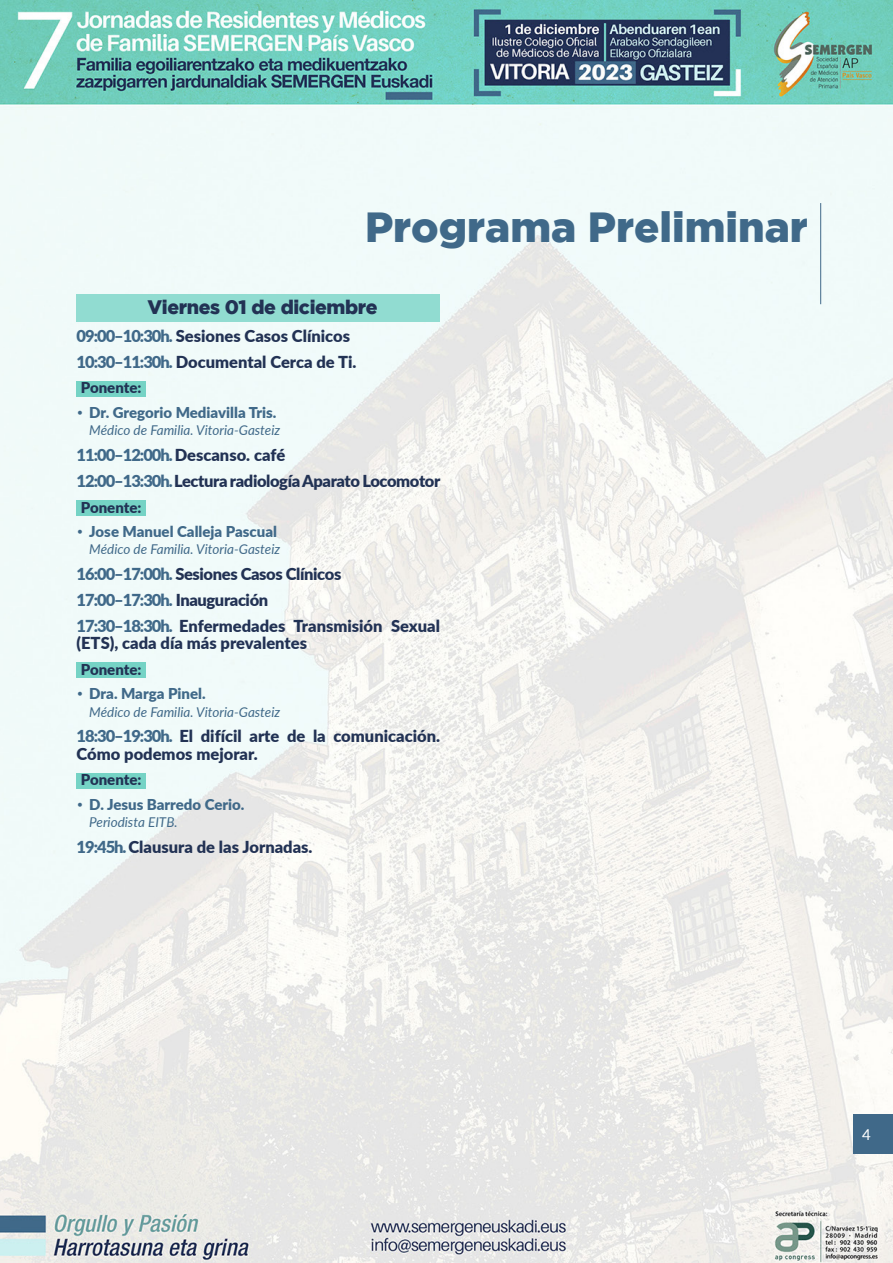
<style>
.page{position:relative;width:893px;height:1263px;background:#fff}
.page>*{position:absolute;margin:0;border:0;box-sizing:border-box;transform-origin:0 0}
.t1{font:900 42px "Gotham";color:#406989}
.t2{font:900 19.5px "Gotham";letter-spacing:-.02em;color:#223254}
.t3{font:900 16.5px/25.8px "Lato";letter-spacing:-.005em;color:#223254}
.t4{font:900 16.5px/25.8px "Lato";letter-spacing:-.025em;color:#223254}
.t5{font:900 15px "Lato";color:#406989}
.t6{font:900 15px "Lato";letter-spacing:-.005em;color:#223254}
.t7{font:15px "Lato";color:#fff}
.t8{font:italic 13.5px "Lato";color:#406989}
.s1{color:#406989}
.s2{font-family:"Gotham";font-weight:400}
</style>
<div class="page">
<img style="left:0;top:0;width:893px;height:1263px">
<div style="left:853px;top:1114px;width:40px;height:39px;background:#406989"></div>
<hr style="left:820px;top:203px;width:1px;height:101px;background:#406989">
<div style="left:77px;top:294px;width:363px;height:27px;background:#91dcd1"></div>
<div style="left:77px;top:381px;width:69px;height:15px;background:#75d3c5"></div>
<div style="left:77px;top:500px;width:69px;height:15px;background:#75d3c5"></div>
<div style="left:77px;top:663px;width:69px;height:15px;background:#75d3c5"></div>
<div style="left:77px;top:773px;width:69px;height:15px;background:#75d3c5"></div>
<h1 class="t1" style="left:365px;top:203px;width:444px">Programa Preliminar</h1>
<p class="t2" style="left:148px;top:296px;width:232px">Viernes 01 de diciembre</p>
<p class="t3" style="left:77px;top:322px;width:281px"><span class="s1">09:00–10:30h.</span> Sesiones Casos Clínicos<br><span class="s1">10:30–11:30h.</span> Documental Cerca de Ti.</p>
<p class="t6" style="left:81px;top:377px;width:62px">Ponente:</p>
<p class="t5" style="left:77px;top:401px;width:201px"><span class="s2">•</span> Dr. Gregorio Mediavilla Tris.</p>
<p class="t8" style="left:89px;top:421px;width:192px">Médico de Familia. Vitoria-Gasteiz</p>
<p class="t4" style="left:77px;top:441px;width:365px"><span class="s1">11:00–12:00h.</span> Descanso. café<br><span class="s1">12:00–13:30h.</span> Lectura radiología Aparato Locomotor</p>
<p class="t6" style="left:81px;top:496px;width:62px">Ponente:</p>
<p class="t5" style="left:77px;top:520px;width:202px"><span class="s2">•</span> Jose Manuel Calleja Pascual</p>
<p class="t8" style="left:89px;top:540px;width:192px">Médico de Familia. Vitoria-Gasteiz</p>
<p class="t4" style="left:77px;top:561px;width:365px"><span class="s1">16:00–17:00h.</span> Sesiones Casos Clínicos<br><span class="s1">17:00–17:30h.</span> Inauguración<br><span class="s1">17:30–18:30h.</span> Enfermedades Transmisión Sexual</p>
<p class="t3" style="left:77px;top:629px;width:232px">(ETS), cada día más prevalentes</p>
<p class="t6" style="left:81px;top:658px;width:62px">Ponente:</p>
<p class="t5" style="left:77px;top:683px;width:131px"><span class="s2">•</span> Dra. Marga Pinel.</p>
<p class="t8" style="left:89px;top:702px;width:192px">Médico de Familia. Vitoria-Gasteiz</p>
<p class="t3" style="left:77px;top:727px;width:365px;line-height:17.2px"><span class="s1">18:30–19:30h.</span> El difícil arte de la comunicación.<br>Cómo podemos mejorar.</p>
<p class="t6" style="left:81px;top:769px;width:62px">Ponente:</p>
<p class="t5" style="left:77px;top:793px;width:169px"><span class="s2">•</span> D. Jesus Barredo Cerio.</p>
<p class="t8" style="left:89px;top:813px;width:90px">Periodista EITB.</p>
<p class="t3" style="left:77px;top:833px;width:238px"><span class="s1">19:45h.</span> Clausura de las Jornadas.</p>
<p class="t7" style="left:862px;top:1124px;width:10px">4</p>
</div>
